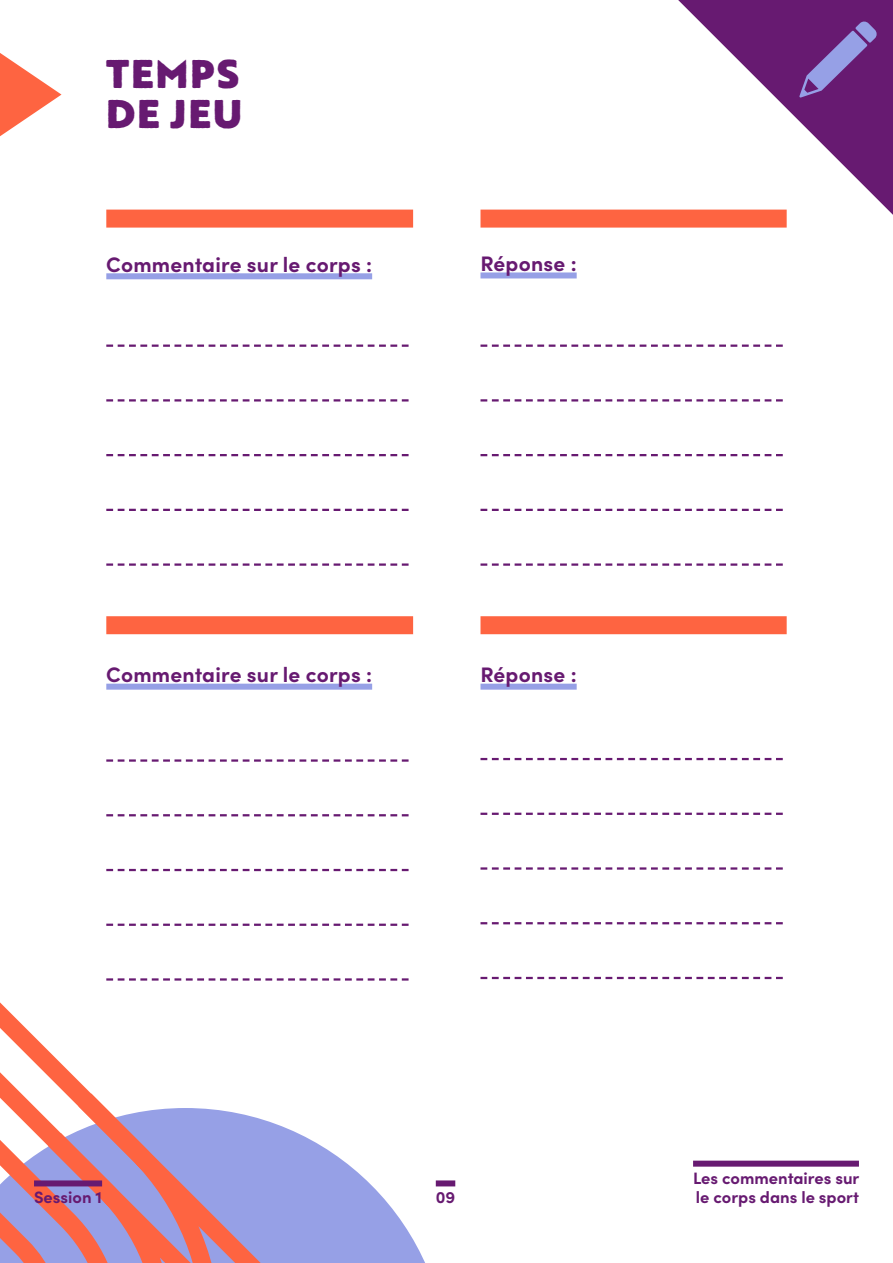
<style>
.page{position:relative;width:893px;height:1263px;background:#fff}
.page>*{position:absolute;margin:0;border:0;box-sizing:border-box;transform-origin:0 0}
.t1{font:900 39px/40.5px "Brother 1816 Printed";letter-spacing:.04em;color:#671a71}
.t2{font:700 21px "Sofia Pro";letter-spacing:.01em;color:#671a71}
.t3{font:700 16.5px "Sofia Pro";color:#671a71}
</style>
<div class="page">
<svg style="left:0;top:812px;width:597px;height:451px"></svg>
<svg style="left:678px;top:0;width:215px;height:215px"></svg>
<svg style="left:799px;top:21px;width:78px;height:77px;background:#744193"></svg>
<svg style="left:0;top:53px;width:62px;height:83px"></svg>
<div style="left:34px;top:1180px;width:68px;height:6px;background:#671a71"></div>
<div style="left:693px;top:1160px;width:166px;height:6px;background:#671a71"></div>
<div style="left:436px;top:1180px;width:19px;height:6px;background:#671a71"></div>
<div style="left:106px;top:273px;width:266px;height:6px;background:#96a0e6"></div>
<div style="left:106px;top:684px;width:266px;height:6px;background:#96a0e6"></div>
<div style="left:480px;top:272px;width:97px;height:6px;background:#96a0e6"></div>
<div style="left:480px;top:684px;width:97px;height:6px;background:#96a0e6"></div>
<svg style="left:106px;top:399px;width:303px;height:2px"></svg>
<svg style="left:106px;top:344px;width:303px;height:3px"></svg>
<svg style="left:106px;top:454px;width:303px;height:2px"></svg>
<svg style="left:106px;top:509px;width:303px;height:2px"></svg>
<svg style="left:106px;top:563px;width:303px;height:3px"></svg>
<svg style="left:106px;top:814px;width:303px;height:2px"></svg>
<svg style="left:106px;top:759px;width:303px;height:3px"></svg>
<svg style="left:106px;top:869px;width:303px;height:2px"></svg>
<svg style="left:106px;top:924px;width:303px;height:2px"></svg>
<svg style="left:106px;top:978px;width:303px;height:2px"></svg>
<svg style="left:480px;top:813px;width:303px;height:2px"></svg>
<svg style="left:480px;top:758px;width:303px;height:2px"></svg>
<svg style="left:480px;top:867px;width:303px;height:3px"></svg>
<svg style="left:480px;top:922px;width:303px;height:2px"></svg>
<svg style="left:480px;top:977px;width:303px;height:2px"></svg>
<svg style="left:480px;top:399px;width:303px;height:2px"></svg>
<svg style="left:480px;top:344px;width:303px;height:3px"></svg>
<svg style="left:480px;top:454px;width:303px;height:2px"></svg>
<svg style="left:480px;top:509px;width:303px;height:2px"></svg>
<svg style="left:480px;top:563px;width:303px;height:3px"></svg>
<div style="left:106px;top:210px;width:307px;height:18px;background:#fe6441"></div>
<div style="left:106px;top:616px;width:307px;height:18px;background:#fe6441"></div>
<div style="left:480px;top:210px;width:307px;height:18px;background:#fe6441"></div>
<div style="left:480px;top:616px;width:307px;height:18px;background:#fe6441"></div>
<h1 class="t1" style="left:106px;top:52px;width:138px">TEMPS<br>DE JEU</h1>
<p class="t2" style="left:106px;top:248px;width:267px">Commentaire sur le corps :</p>
<p class="t2" style="left:480px;top:247px;width:98px">Réponse :</p>
<p class="t2" style="left:106px;top:659px;width:267px">Commentaire sur le corps :</p>
<p class="t2" style="left:480px;top:659px;width:98px">Réponse :</p>
<p class="t3" style="left:34px;top:1185px;width:70px">Session 1</p>
<p class="t3" style="left:693px;top:1165px;width:168px">Les commentaires sur</p>
<p class="t3" style="left:436px;top:1185px;width:21px">09</p>
<p class="t3" style="left:696px;top:1185px;width:165px">le corps dans le sport</p>
</div>
